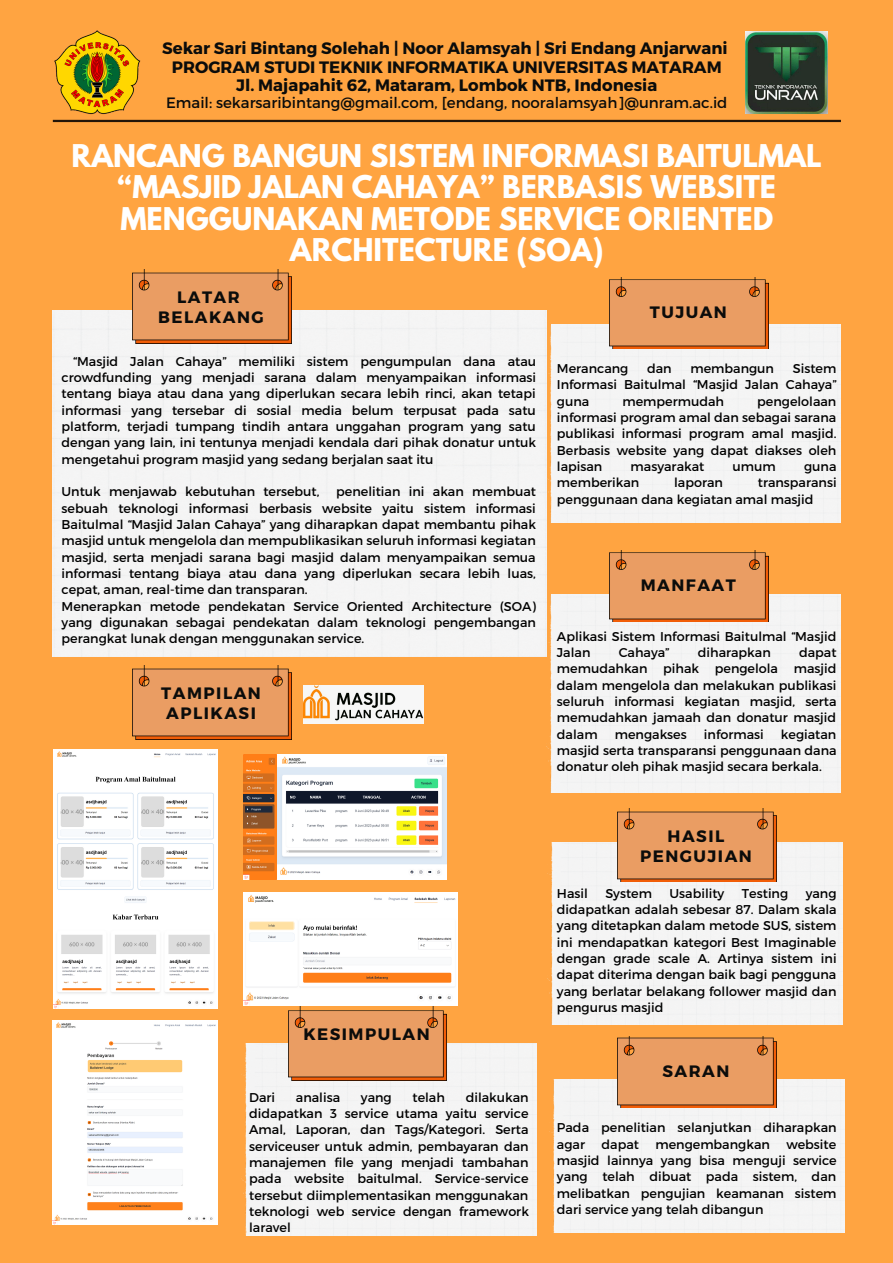
<style>
.page{position:relative;width:893px;height:1263px;background:#ffa441}
.page>*{position:absolute;margin:0;border:0;box-sizing:border-box;transform-origin:0 0}
.t1{font:700 27.75px/31.5px "League Spartan";color:#fff;text-align:center}
.t2{font:700 16.5px "Montserrat";color:#0b0c0b}
.t3{font:700 16.5px/20.2px "Montserrat";letter-spacing:.09em;color:#0b0c0b}
.t4{font:15px "Montserrat";color:#0b0c0b}
.t5{font:12.75px/16.4px "Montserrat";color:#000;text-align:justify}
</style>
<div class="page">
<img style="left:54px;top:30px;width:87px;height:85px">
<img style="left:303px;top:685px;width:120px;height:38px">
<hr style="left:53px;top:120px;width:788px;height:2px;background:#231508">
<div style="left:53px;top:310px;width:493px;height:347px;background:#f4f4f4"></div>
<img style="left:133px;top:270px;width:158px;height:73px">
<div style="left:546px;top:325px;width:295px;height:198px;background:#f4f4f4"></div>
<img style="left:610px;top:278px;width:158px;height:71px">
<div style="left:242px;top:1044px;width:294px;height:191px;background:#f4f4f4"></div>
<img style="left:288px;top:1007px;width:159px;height:73px">
<div style="left:546px;top:594px;width:295px;height:198px;background:#f4f4f4"></div>
<img style="left:610px;top:551px;width:158px;height:71px">
<img style="left:133px;top:666px;width:158px;height:73px">
<div style="left:547px;top:843px;width:295px;height:181px;background:#f4f4f4"></div>
<div style="left:551px;top:1080px;width:293px;height:153px;background:#f4f4f4"></div>
<img style="left:617px;top:1036px;width:159px;height:71px">
<img style="left:617px;top:808px;width:159px;height:73px">
<img style="left:243px;top:754px;width:203px;height:125px">
<img style="left:53px;top:749px;width:164px;height:259px">
<img style="left:243px;top:892px;width:215px;height:113px">
<img style="left:53px;top:1020px;width:164px;height:204px">
<img style="left:745px;top:31px;width:82px;height:82px">
<p class="t2" style="left:162px;top:37px;width:567px">Sekar Sari Bintang Solehah | Noor Alamsyah | Sri Endang Anjarwani</p>
<p class="t2" style="left:172px;top:56px;width:551px">PROGRAM STUDI TEKNIK INFORMATIKA UNIVERSITAS MATARAM</p>
<p class="t2" style="left:236px;top:74px;width:422px">Jl. Majapahit 62, Mataram, Lombok NTB, Indonesia</p>
<p class="t4" style="left:166px;top:93px;width:563px">Email: sekarsaribintang@gmail.com, [endang, nooralamsyah]@unram.ac.id</p>
<p class="t1" style="left:72px;top:143px;width:752px">RANCANG BANGUN SISTEM INFORMASI BAITULMAL “MASJID JALAN CAHAYA” BERBASIS WEBSITE MENGGUNAKAN METODE SERVICE ORIENTED ARCHITECTURE (SOA)</p>
<p class="t2" style="left:177px;top:287px;width:64px">LATAR</p>
<p class="t3" style="left:158px;top:307px;width:107px">BELAKANG</p>
<p class="t2" style="left:650px;top:301px;width:79px">TUJUAN</p>
<p class="t5" style="left:62px;top:352px;width:476px;text-indent:12px">“Masjid Jalan Cahaya” memiliki sistem pengumpulan dana atau crowdfunding yang menjadi sarana dalam menyampaikan informasi tentang biaya atau dana yang diperlukan secara lebih rinci, akan tetapi informasi yang tersebar di sosial media belum terpusat pada satu platform, terjadi tumpang tindih antara unggahan program yang satu dengan yang lain, ini tentunya menjadi kendala dari pihak donatur untuk mengetahui program masjid yang sedang berjalan saat itu</p>
<p class="t5" style="left:62px;top:483px;width:259px">Untuk menjawab kebutuhan tersebut,</p>
<p class="t5" style="left:62px;top:483px;width:476px;text-indent:275px">penelitian ini akan membuat sebuah teknologi informasi berbasis website yaitu sistem informasi Baitulmal “Masjid Jalan Cahaya” yang diharapkan dapat membantu pihak masjid untuk mengelola dan mempublikasikan seluruh informasi kegiatan masjid, serta menjadi sarana bagi masjid dalam menyampaikan semua informasi tentang biaya atau dana yang diperlukan secara lebih luas, cepat, aman, real-time dan transparan.</p>
<p class="t5" style="left:62px;top:597px;width:476px">Menerapkan metode pendekatan Service Oriented Architecture (SOA) yang digunakan sebagai pendekatan dalam teknologi pengembangan perangkat lunak dengan menggunakan service.</p>
<p class="t3" style="left:161px;top:682px;width:101px">TAMPILAN<br>APLIKASI</p>
<p class="t5" style="left:557px;top:360px;width:281px;text-indent:236px">Sistem Informasi Baitulmal “Masjid Jalan Cahaya” guna</p>
<p class="t5" style="left:557px;top:360px;width:73px">Merancang</p>
<p class="t5" style="left:647px;top:360px;width:26px">dan</p>
<p class="t5" style="left:690px;top:360px;width:85px">membangun</p>
<p class="t5" style="left:557px;top:392px;width:281px;text-indent:200px">pengelolaan informasi program amal dan sebagai sarana publikasi informasi program amal masjid.<br>Berbasis website yang dapat diakses oleh lapisan</p>
<p class="t5" style="left:622px;top:392px;width:103px">mempermudah</p>
<p class="t5" style="left:630px;top:458px;width:75px">masyarakat</p>
<p class="t5" style="left:732px;top:458px;width:45px">umum</p>
<p class="t5" style="left:804px;top:458px;width:34px">guna</p>
<p class="t5" style="left:557px;top:474px;width:84px">memberikan</p>
<p class="t5" style="left:674px;top:474px;width:50px">laporan</p>
<p class="t5" style="left:557px;top:474px;width:281px;text-indent:201px">transparansi penggunaan dana kegiatan amal masjid</p>
<p class="t3" style="left:641px;top:574px;width:97px">MANFAAT</p>
<p class="t5" style="left:557px;top:627px;width:281px">Aplikasi Sistem Informasi Baitulmal “Masjid<br>Jalan</p>
<p class="t5" style="left:618px;top:644px;width:52px">Cahaya”</p>
<p class="t5" style="left:698px;top:644px;width:74px">diharapkan</p>
<p class="t5" style="left:557px;top:644px;width:281px;text-indent:242px">dapat memudahkan pihak pengelola masjid dalam mengelola dan melakukan publikasi seluruh informasi kegiatan masjid, serta memudahkan jamaah dan donatur masjid dalam</p>
<p class="t5" style="left:557px;top:725px;width:281px;text-indent:224px">kegiatan masjid serta transparansi penggunaan dana donatur oleh pihak masjid secara berkala.</p>
<p class="t5" style="left:615px;top:725px;width:73px">mengakses</p>
<p class="t5" style="left:704px;top:725px;width:61px">informasi</p>
<p class="t3" style="left:303px;top:1023px;width:128px">KESIMPULAN</p>
<p class="t5" style="left:249px;top:1088px;width:281px;text-indent:216px">dilakukan didapatkan 3 service utama yaitu service Amal, Laporan, dan Tags/Kategori. Serta serviceuser untuk admin, pembayaran dan manajemen file yang menjadi tambahan pada website baitulmal. Service-service tersebut diimplementasikan menggunakan teknologi web service dengan framework laravel</p>
<p class="t5" style="left:249px;top:1088px;width:27px">Dari</p>
<p class="t5" style="left:296px;top:1088px;width:46px">analisa</p>
<p class="t5" style="left:361px;top:1088px;width:32px">yang</p>
<p class="t5" style="left:412px;top:1088px;width:34px">telah</p>
<p class="t3" style="left:640px;top:825px;width:113px;text-align:center">HASIL<br>PENGUJIAN</p>
<p class="t5" style="left:557px;top:884px;width:32px">Hasil</p>
<p class="t5" style="left:605px;top:884px;width:48px">System</p>
<p class="t5" style="left:669px;top:884px;width:56px">Usability</p>
<p class="t5" style="left:742px;top:884px;width:48px">Testing</p>
<p class="t5" style="left:557px;top:884px;width:281px;text-indent:249px">yang didapatkan adalah sebesar 87. Dalam skala yang ditetapkan dalam metode SUS, sistem ini mendapatkan kategori Best Imaginable dengan grade scale A. Artinya sistem ini dapat diterima dengan baik bagi pengguna yang berlatar belakang follower masjid dan pengurus masjid</p>
<p class="t2" style="left:662px;top:1060px;width:68px">SARAN</p>
<p class="t5" style="left:557px;top:1119px;width:281px">Pada penelitian selanjutkan diharapkan agar</p>
<p class="t5" style="left:557px;top:1135px;width:281px;text-indent:229px">website masjid lainnya yang bisa menguji service yang telah dibuat pada sistem, dan melibatkan pengujian keamanan sistem dari service yang telah dibangun</p>
<p class="t5" style="left:601px;top:1135px;width:39px">dapat</p>
<p class="t5" style="left:655px;top:1135px;width:116px">mengembangkan</p>
</div>
